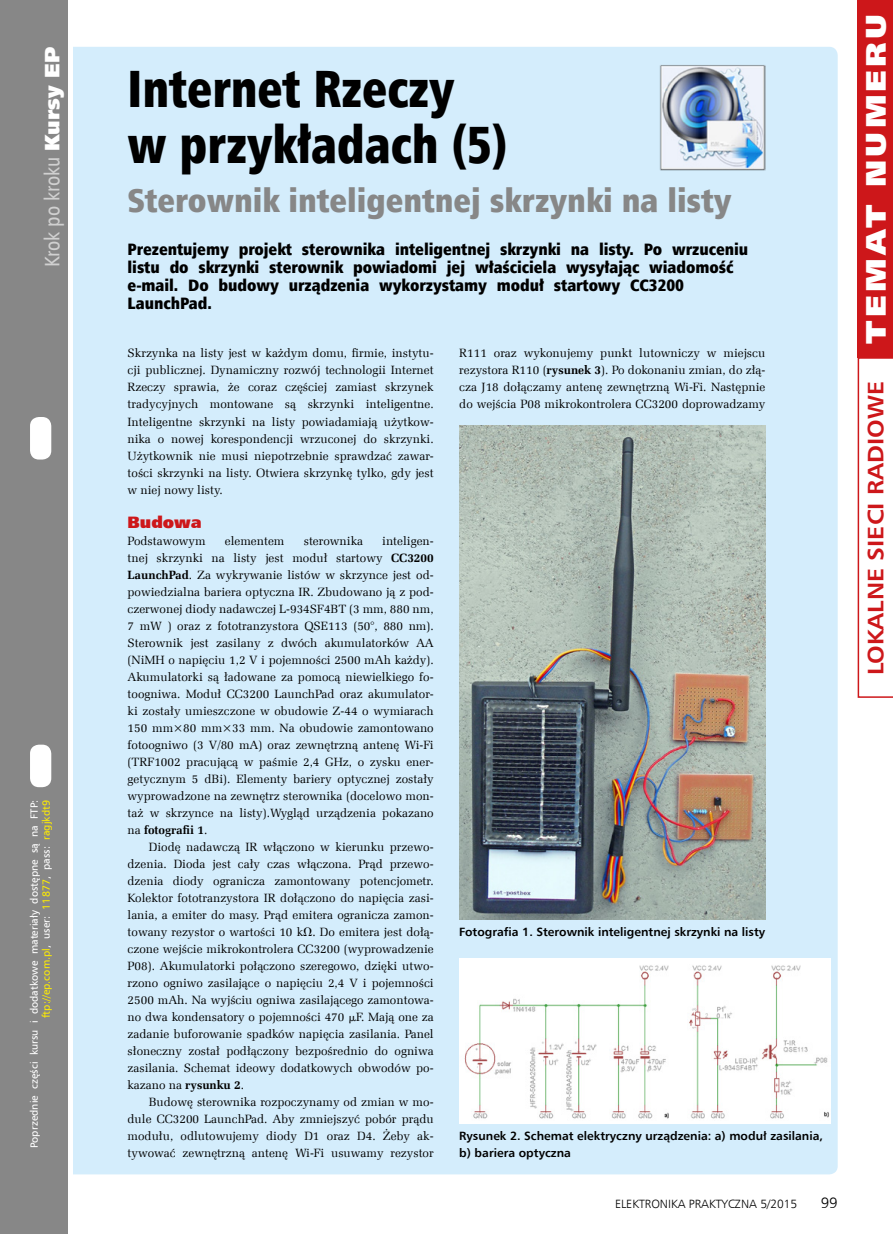
<style>
.page{position:relative;width:893px;height:1234px;background:#fff}
.page>*{position:absolute;margin:0;border:0;box-sizing:border-box;transform-origin:0 0}
._9_Tytul_Kurs{font:52.5px/55.5px "Humnst 777 X Blk Cn EU";color:#000;scale:.9 1}
._0_Podtytul{font:33px "Humnst 777 X Blk Cn EU";color:#878787}
._4_Podpis{font:28.5px "Humnst 777 X Blk EU";letter-spacing:.1em;color:#fff;scale:1.1 1}
._4_Podpis-2{font:700 22.5px "Humnst 777 EU";color:#cd171a;scale:1.1 1}
.t1{font:21px "Humnst 777 Cn EU";color:#d0d0d0}
._2_Lead_kurs{font:16.5px/18px "Humnst 777 X Blk Cn EU";letter-spacing:-.005em;color:#000}
._3_Srodtytul_kurs{font:16.5px "Humnst 777 X Blk EU";color:#cd171a}
.t2{font:15px "Humnst 777 Lt EU";color:#000}
._1_Body{font:12px/17px "Zapf Ellipt EU";color:#000;text-align:justify}
._4_Podpis-3{font:700 12px/17px "Humnst 777 EU";color:#000}
.t3{font:12px "Humnst 777 Lt EU";color:#000}
.t4{font:10.5px/12px "Humnst 777 EU";letter-spacing:.005em;color:#fff;text-align:right}
.s1{font-family:"Humnst 777 X Blk EU";color:#fff}
.s2{color:#ffed00}
.s3{font-weight:700}
.s4{font-family:"Math With Greek"}
</style>
<div class="page">
<div style="left:60px;top:47px;width:778px;height:1127px;background:#d4edfc;border-radius:9px"></div>
<div style="left:0;top:0;width:68px;height:1233px;background:#878787"></div>
<div style="left:30px;top:417px;width:21px;height:42px;background:#fff;border-radius:9px"></div>
<div style="left:30px;top:744px;width:21px;height:43px;background:#fff;border-radius:9px"></div>
<hr style="left:68px;top:0;width:4px;height:1233px;background:#fff">
<div style="left:858px;top:0;width:35px;height:357px;background:#cd171a"></div>
<svg style="left:858px;top:357px;width:35px;height:340px"></svg>
<img style="left:659px;top:65px;width:106px;height:105px">
<img style="left:459px;top:425px;width:306px;height:493px">
<img style="left:459px;top:958px;width:372px;height:164px">
<h3 class="t1" style="left:39px;top:267px;width:222px;rotate:-90deg">Krok po kroku <span class="s1">Kursy EP</span></h3>
<p class="t4" style="left:28px;top:1147px;width:350px;rotate:-90deg">Poprzednie części kursu i dodatkowe materiały dostępne są na FTP: <span class="s2">ftp://ep.com.pl</span>, user: <span class="s2">11877</span>, pass: <span class="s2">ragjkdt9</span></p>
<p class="_9_Tytul_Kurs" style="left:128px;top:62px;width:424px">Internet Rzeczy<br>w przykładach (5)</p>
<p class="_0_Podtytul" style="left:128px;top:179px;width:605px">Sterownik inteligentnej skrzynki na listy</p>
<p class="_2_Lead_kurs" style="left:128px;top:240px;width:622px">Prezentujemy projekt sterownika inteligentnej skrzynki na listy. Po wrzuceniu listu do skrzynki sterownik powiadomi jej właściciela wysyłając wiadomość e-mail. Do budowy urządzenia wykorzystamy moduł startowy CC3200<br>LaunchPad.</p>
<p class="_1_Body" style="left:128px;top:345px;width:308px">Skrzynka na listy jest w każdym domu, firmie, instytu&shy;cji publicznej. Dynamiczny rozwój technologii Internet Rzeczy sprawia, że coraz częściej zamiast skrzynek tradycyjnych montowane są skrzynki inteligentne.<br>Inteligentne skrzynki na listy powiadamiają użytkow&shy;nika o nowej korespondencji wrzuconej do skrzynki.<br>Użytkownik nie musi niepotrzebnie sprawdzać zawar&shy;tości skrzynki na listy. Otwiera skrzynkę tylko, gdy jest w niej nowy listy.</p>
<p class="_3_Srodtytul_kurs" style="left:128px;top:511px;width:76px">Budowa</p>
<p class="_1_Body" style="left:128px;top:532px;width:80px">Podstawowym</p>
<p class="_1_Body" style="left:225px;top:532px;width:61px">elementem</p>
<p class="_1_Body" style="left:304px;top:532px;width:61px">sterownika</p>
<p class="_1_Body" style="left:128px;top:532px;width:308px;text-indent:255px">inteligen&shy;tnej skrzynki na listy jest moduł startowy <span class="s3">CC3200<br>LaunchPad</span>. Za wykrywanie listów w skrzynce jest od&shy;powiedzialna bariera optyczna IR. Zbudowano ją z pod&shy;czerwonej diody nadawczej L-934SF4BT (3 mm, 880 nm, 7 mW ) oraz z fototranzystora QSE113 (50°, 880 nm).<br>Sterownik jest zasilany z dwóch akumulatorków AA (NiMH o napięciu 1,2 V i pojemności 2500 mAh każdy).<br>Akumulatorki są ładowane za pomocą niewielkiego fo&shy;toogniwa. Moduł CC3200 LaunchPad oraz akumulator&shy;ki zostały umieszczone w obudowie Z-44 o wymiarach 150 mm×80 mm×33 mm. Na obudowie zamontowano fotoogniwo (3 V/80 mA) oraz zewnętrzną antenę Wi-Fi (TRF1002 pracującą w paśmie 2,4 GHz, o zysku ener&shy;getycznym 5 dBi). Elementy bariery optycznej zostały wyprowadzone na zewnętrz sterownika (docelowo mon&shy;taż w skrzynce na listy).Wygląd urządzenia pokazano na <span class="s3">fotografii 1</span>.</p>
<p class="_1_Body" style="left:128px;top:838px;width:308px;text-indent:21px">Diodę nadawczą IR włączono w kierunku przewo&shy;dzenia. Dioda jest cały czas włączona. Prąd przewo&shy;dzenia diody ogranicza zamontowany potencjometr.<br>Kolektor fototranzystora IR dołączono do napięcia zasi&shy;lania, a emiter do masy. Prąd emitera ogranicza zamon&shy;towany rezystor o wartości 10 k<span class="s4">V</span>. Do emitera jest dołą&shy;czone wejście mikrokontrolera CC3200 (wyprowadzenie P08). Akumulatorki połączono szeregowo, dzięki utwo&shy;rzono ogniwo zasilające o napięciu 2,4 V i pojemności 2500 mAh. Na wyjściu ogniwa zasilającego zamontowa&shy;no dwa kondensatory o pojemności 470 <span class="s4">m</span>F. Mają one za zadanie buforowanie spadków napięcia zasilania. Panel słoneczny został podłączony bezpośrednio do ogniwa zasilania. Schemat ideowy dodatkowych obwodów po&shy;kazano na <span class="s3">rysunku 2</span>.</p>
<p class="_1_Body" style="left:128px;top:1093px;width:308px;text-indent:21px">Budowę sterownika rozpoczynamy od zmian w mo&shy;dule CC3200 LaunchPad. Aby zmniejszyć pobór prądu modułu, odlutowujemy diody D1 oraz D4. Żeby ak&shy;tywować zewnętrzną antenę Wi-Fi usuwamy rezystor</p>
<p class="_1_Body" style="left:459px;top:345px;width:308px">R111 oraz wykonujemy punkt lutowniczy w miejscu rezystora R110 (<span class="s3">rysunek 3</span>). Po dokonaniu zmian, do złą&shy;cza J18 dołączamy antenę zewnętrzną Wi-Fi. Następnie do wejścia P08 mikrokontrolera CC3200 doprowadzamy</p>
<p class="_4_Podpis-3" style="left:459px;top:923px;width:307px">Fotografia 1. Sterownik inteligentnej skrzynki na listy</p>
<p class="_4_Podpis-3" style="left:459px;top:1127px;width:365px">Rysunek 2. Schemat elektryczny urządzenia: a) moduł zasilania, b) bariera optyczna</p>
<p class="t3" style="left:615px;top:1196px;width:184px">ELEKTRONIKA PRAKTYCZNA 5/2015</p>
<p class="t2" style="left:821px;top:1193px;width:18px">99</p>
<p class="_4_Podpis" style="left:857px;top:343px;width:301px;rotate:-90deg">TEMAT NUMERU</p>
<p class="_4_Podpis-2" style="left:861px;top:675px;width:269px;rotate:-90deg">LOKALNE SIECI RADIOWE</p>
</div>
